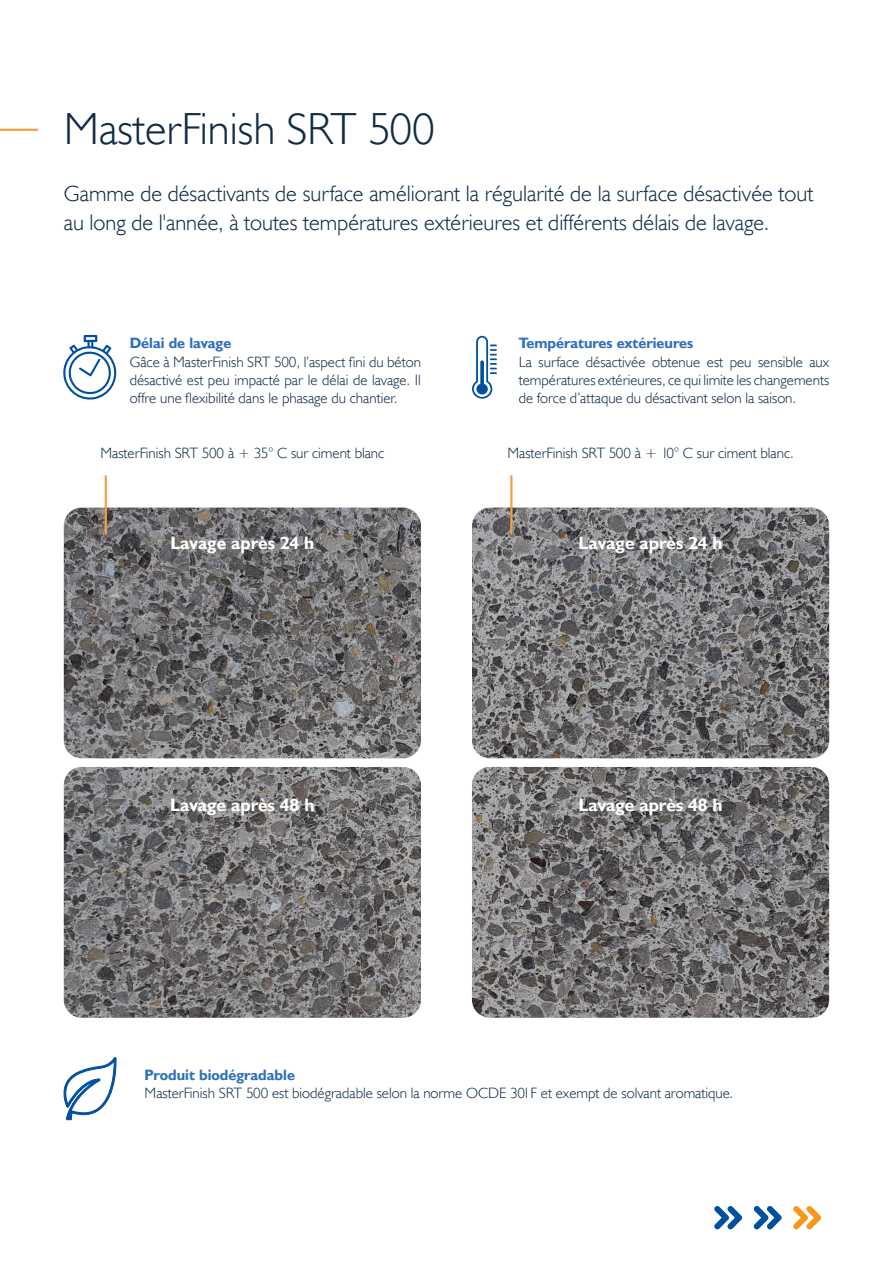
<style>
.page{position:relative;width:893px;height:1263px;background:#fff}
.page>*{position:absolute;margin:0;border:0;box-sizing:border-box;transform-origin:0 0}
.Copy____Headline_1__Level{font:300 45px "Humanist 521 BT";color:#112b46}
.Copy____Headline_1__Level_2023{font:300 22.5px/28.5px "Humanist 521 BT";color:#112b46}
.Copy____Headline_1__Level-2{font:700 18px "Humanist 521 BT";color:#fff}
.Copy____Teasertext{font:300 15px/18px "Humanist 521 BT";color:#112b46;text-align:justify}
.Copy____Teasertext-2{font:700 15px "Humanist 521 BT";color:#3170b8}
</style>
<div class="page">
<img style="left:472px;top:767px;width:357px;height:251px">
<img style="left:64px;top:767px;width:357px;height:251px">
<img style="left:64px;top:508px;width:357px;height:250px">
<img style="left:472px;top:508px;width:357px;height:250px">
<hr style="left:0;top:129px;width:37px;height:2px;background:#f89d48">
<hr style="left:105px;top:476px;width:2px;height:57px;background:#f89d48">
<hr style="left:510px;top:476px;width:2px;height:57px;background:#f89d48">
<svg style="left:714px;top:1206px;width:28px;height:23px"></svg>
<svg style="left:754px;top:1206px;width:28px;height:23px"></svg>
<svg style="left:793px;top:1206px;width:28px;height:23px"></svg>
<svg style="left:63px;top:1057px;width:54px;height:64px"></svg>
<svg style="left:63px;top:335px;width:54px;height:65px"></svg>
<svg style="left:472px;top:336px;width:25px;height:63px"></svg>
<p class="Copy____Headline_1__Level" style="left:64px;top:101px;width:373px">MasterFinish SRT 500</p>
<p class="Copy____Headline_1__Level_2023" style="left:64px;top:179px;width:751px">Gamme de désactivants de surface améliorant la régularité de la surface désactivée tout au long de l'année, à toutes températures extérieures et différents délais de lavage.</p>
<p class="Copy____Teasertext-2" style="left:130px;top:334px;width:103px">Délai de lavage</p>
<p class="Copy____Teasertext" style="left:130px;top:352px;width:293px">Gâce à MasterFinish SRT 500, l’aspect fini du béton désactivé est peu impacté par le délai de lavage. Il offre une flexibilité dans le phasage du chantier.</p>
<p class="Copy____Teasertext-2" style="left:519px;top:334px;width:176px">Températures extérieures</p>
<p class="Copy____Teasertext" style="left:519px;top:352px;width:312px">La surface désactivée obtenue est peu sensible aux températures extérieures, ce qui limite les changements de force d’attaque du désactivant selon la saison.</p>
<p class="Copy____Teasertext" style="left:100px;top:444px;width:285px">MasterFinish SRT 500 à + 35° C sur ciment blanc</p>
<p class="Copy____Teasertext" style="left:507px;top:444px;width:288px">MasterFinish SRT 500 à + 10° C sur ciment blanc.</p>
<p class="Copy____Headline_1__Level-2" style="left:170px;top:531px;width:146px">Lavage après 24 h</p>
<p class="Copy____Headline_1__Level-2" style="left:579px;top:531px;width:146px">Lavage après 24 h</p>
<p class="Copy____Headline_1__Level-2" style="left:170px;top:793px;width:146px">Lavage après 48 h</p>
<p class="Copy____Headline_1__Level-2" style="left:578px;top:793px;width:146px">Lavage après 48 h</p>
<p class="Copy____Teasertext-2" style="left:145px;top:1065px;width:152px">Produit biodégradable</p>
<p class="Copy____Teasertext" style="left:145px;top:1084px;width:590px">MasterFinish SRT 500 est biodégradable selon la norme OCDE 301F et exempt de solvant aromatique.</p>
</div>
